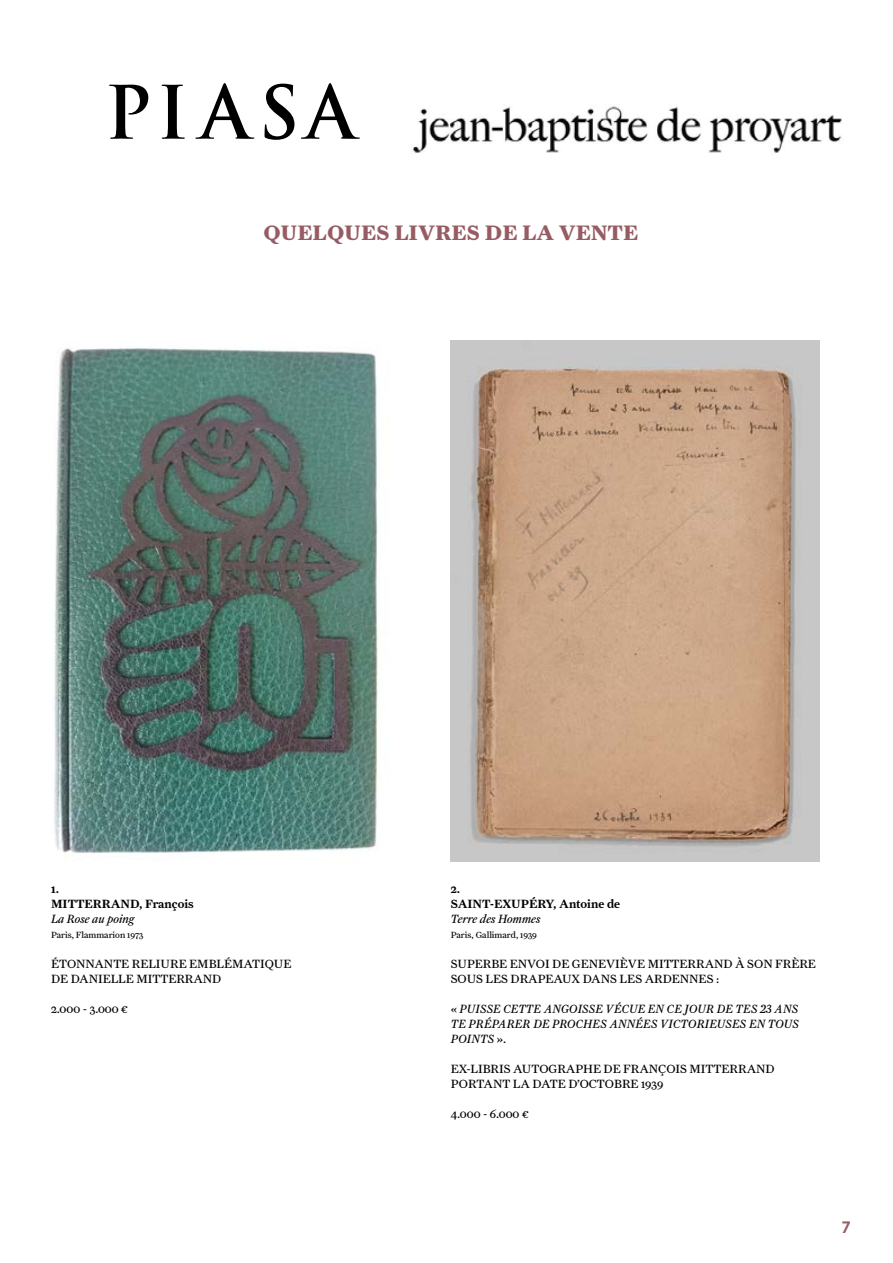
<style>
.page{position:relative;width:893px;height:1263px;background:#fff}
.page>*{position:absolute;margin:0;border:0;box-sizing:border-box;transform-origin:0 0}
.auteur_RG{font:21px "Farnham Text Bold LF";color:#975c63}
.t1{font:700 16.5px "Brown Pro";color:#975c63}
.auteur_RG-2{font:12px/15px "Farnham Text";color:#000}
.auteur_RG-3{font:12px/15px "Farnham Text Regular Ital LF";color:#000;text-align:justify}
.auteur_RG-4{font:12px "Farnham Text Semi";color:#000}
.auteur_RG-5{font:9px "Farnham Text";color:#000}
.s1{font-family:"Farnham Text"}
</style>
<div class="page">
<svg style="left:109px;top:85px;width:39px;height:54px"></svg>
<svg style="left:162px;top:85px;width:23px;height:54px"></svg>
<svg style="left:195px;top:83px;width:59px;height:56px"></svg>
<svg style="left:265px;top:84px;width:29px;height:56px"></svg>
<svg style="left:301px;top:83px;width:59px;height:56px"></svg>
<img style="left:54px;top:348px;width:325px;height:506px">
<img style="left:451px;top:340px;width:368px;height:522px">
<img style="left:412px;top:106px;width:430px;height:47px">
<p class="auteur_RG" style="left:263px;top:220px;width:376px">QUELQUES LIVRES DE LA VENTE</p>
<p class="auteur_RG-4" style="left:51px;top:882px;width:10px">1.</p>
<p class="auteur_RG-4" style="left:51px;top:897px;width:144px">MITTERRAND, François</p>
<p class="auteur_RG-3" style="left:51px;top:911px;width:85px">La Rose au poing</p>
<p class="auteur_RG-5" style="left:51px;top:929px;width:94px">Paris, Flammarion 1973</p>
<p class="auteur_RG-2" style="left:51px;top:956px;width:242px">ÉTONNANTE RELIURE EMBLÉMATIQUE</p>
<p class="auteur_RG-2" style="left:51px;top:971px;width:172px">DE DANIELLE MITTERRAND</p>
<p class="auteur_RG-2" style="left:51px;top:1001px;width:78px">2.000 - 3.000 €</p>
<p class="auteur_RG-4" style="left:451px;top:882px;width:11px">2.</p>
<p class="auteur_RG-4" style="left:451px;top:897px;width:171px">SAINT-EXUPÉRY, Antoine de</p>
<p class="auteur_RG-3" style="left:451px;top:911px;width:91px">Terre des Hommes</p>
<p class="auteur_RG-5" style="left:451px;top:929px;width:88px">Paris, Gallimard, 1939</p>
<p class="auteur_RG-2" style="left:451px;top:956px;width:367px">SUPERBE ENVOI DE GENEVIÈVE MITTERRAND À SON FRÈRE<br>SOUS LES DRAPEAUX DANS LES ARDENNES :</p>
<p class="auteur_RG-3" style="left:451px;top:1001px;width:350px"><span class="s1">«</span> PUISSE CETTE ANGOISSE VÉCUE EN CE JOUR DE TES 23 ANS TE PRÉPARER DE PROCHES ANNÉES VICTORIEUSES EN TOUS POINTS <span class="s1">».</span></p>
<p class="auteur_RG-2" style="left:451px;top:1061px;width:325px">EX-LIBRIS AUTOGRAPHE DE FRANÇOIS MITTERRAND<br>PORTANT LA DATE D’OCTOBRE 1939</p>
<p class="auteur_RG-2" style="left:451px;top:1106px;width:79px">4.000 - 6.000 €</p>
<h2 class="t1" style="left:842px;top:1214px;width:10px">7</h2>
</div>
